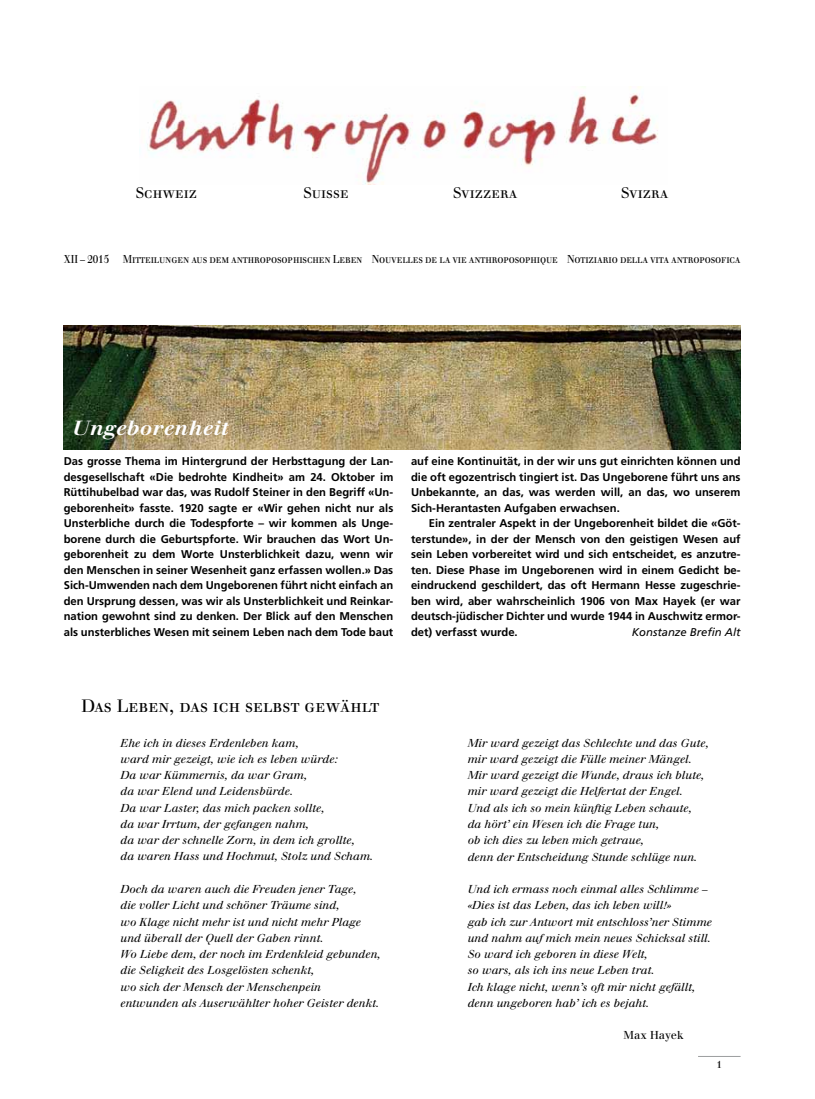
<style>
.page{position:relative;width:815px;height:1099px;background:#fff}
.page>*{position:absolute;margin:0;border:0;box-sizing:border-box;transform-origin:0 0}
.t1{font:italic 700 20px "Walbaum";letter-spacing:.01em;color:#fff}
.t2{font:17.5px "Walbaum Roman SC";color:#000}
.t3{font:15px "Walbaum Roman SC";color:#000}
.t4{font:700 11.25px/15.5px "Frutiger";color:#000;text-align:justify}
.t5{font:italic 11.25px/16.2px "Walbaum";color:#000}
.t6{font:11.25px "Walbaum Roman SC";letter-spacing:-.015em;color:#000;scale:.89 1}
.t7{font:italic 11.25px "Frutiger";color:#000}
.t8{font:11.25px "Walbaum";color:#000}
.t9{font:10px "Walbaum";color:#000}
.s1{font-family:"Walbaum"}
</style>
<div class="page">
<img style="left:64px;top:326px;width:677px;height:124px">
<hr style="left:698px;top:1055px;width:43px;height:1px;background:#9c9e9f">
<img style="left:139px;top:86px;width:519px;height:99px">
<h3 class="t3" style="left:136px;top:184px;width:63px">Schweiz</h3>
<h3 class="t3" style="left:303px;top:184px;width:47px">Suisse</h3>
<h3 class="t3" style="left:453px;top:184px;width:66px">Svizzera</h3>
<h3 class="t3" style="left:621px;top:184px;width:49px">Svizra</h3>
<p class="t6" style="left:64px;top:252px;width:762px"><span class="s1">XII – 2015</span> Mitteilungen aus dem anthroposophischen Leben Nouvelles de la vie anthroposophique Notiziario della vita antroposofica</p>
<h1 class="t1" style="left:73px;top:415px;width:158px">Ungeborenheit</h1>
<p class="t4" style="left:64px;top:453px;width:331px">Das grosse Thema im Hintergrund der Herbsttagung der Lan&shy;desgesellschaft «Die bedrohte Kindheit» am 24. Oktober im Rüttihubelbad war das, was Rudolf Steiner in den Begriff «Un&shy;geborenheit» fasste. 1920 sagte er «Wir gehen nicht nur als Unsterbliche durch die Todespforte – wir kommen als Unge&shy;borene durch die Geburtspforte. Wir brauchen das Wort Un&shy;geborenheit zu dem Worte Unsterblichkeit dazu, wenn wir den Menschen in seiner Wesenheit ganz erfassen wollen.» Das Sich-Umwenden nach dem Ungeborenen führt nicht einfach an den Ursprung dessen, was wir als Unsterblichkeit und Reinkar&shy;nation gewohnt sind zu denken. Der Blick auf den Menschen als unsterbliches Wesen mit seinem Leben nach dem Tode baut</p>
<p class="t4" style="left:411px;top:453px;width:331px">auf eine Kontinuität, in der wir uns gut einrichten können und die oft egozentrisch tingiert ist. Das Ungeborene führt uns ans Unbekannte, an das, was werden will, an das, wo unserem Sich-Herantasten Aufgaben erwachsen.</p>
<p class="t4" style="left:411px;top:515px;width:331px;text-indent:18px">Ein zentraler Aspekt in der Ungeborenheit bildet die «Göt&shy;terstunde», in der der Mensch von den geistigen Wesen auf sein Leben vorbereitet wird und sich entscheidet, es anzutre&shy;ten. Diese Phase im Ungeborenen wird in einem Gedicht be&shy;eindruckend geschildert, das oft Hermann Hesse zugeschrie&shy;ben wird, aber wahrscheinlich 1906 von Max Hayek (er war deutsch-jüdischer Dichter und wurde 1944 in Auschwitz ermor&shy;det) verfasst wurde.</p>
<p class="t7" style="left:632px;top:625px;width:110px">Konstanze Brefin Alt</p>
<h2 class="t2" style="left:81px;top:695px;width:299px">Das Leben, das ich selbst gewählt</h2>
<p class="t5" style="left:120px;top:734px;width:254px">Ehe ich in dieses Erdenleben kam,<br>ward mir gezeigt, wie ich es leben würde:<br>Da war Kümmernis, da war Gram,<br>da war Elend und Leidensbürde.<br>Da war Laster, das mich packen sollte,<br>da war Irrtum, der gefangen nahm,<br>da war der schnelle Zorn, in dem ich grollte,<br>da waren Hass und Hochmut, Stolz und Scham.</p>
<p class="t5" style="left:120px;top:880px;width:262px">Doch da waren auch die Freuden jener Tage,<br>die voller Licht und schöner Träume sind,<br>wo Klage nicht mehr ist und nicht mehr Plage und überall der Quell der Gaben rinnt.<br>Wo Liebe dem, der noch im Erdenkleid gebunden, die Seligkeit des Losgelösten schenkt,<br>wo sich der Mensch der Menschenpein entwunden als Auserwählter hoher Geister denkt.</p>
<p class="t5" style="left:468px;top:734px;width:243px">Mir ward gezeigt das Schlechte und das Gute, mir ward gezeigt die Fülle meiner Mängel.<br>Mir ward gezeigt die Wunde, draus ich blute, mir ward gezeigt die Helfertat der Engel.<br>Und als ich so mein künftig Leben schaute,<br>da hört’ ein Wesen ich die Frage tun,<br>ob ich dies zu leben mich getraue,<br>denn der Entscheidung Stunde schlüge nun.</p>
<p class="t5" style="left:468px;top:881px;width:246px">Und ich ermass noch einmal alles Schlimme – «Dies ist das Leben, das ich leben will!»<br>gab ich zur Antwort mit entschloss’ner Stimme und nahm auf mich mein neues Schicksal still.<br>So ward ich geboren in diese Welt,<br>so wars, als ich ins neue Leben trat.<br>Ich klage nicht, wenn’s oft mir nicht gefällt, denn ungeboren hab’ ich es bejaht.</p>
<p class="t8" style="left:624px;top:1028px;width:62px">Max Hayek</p>
<p class="t9" style="left:717px;top:1058px;width:7px">1</p>
</div>
